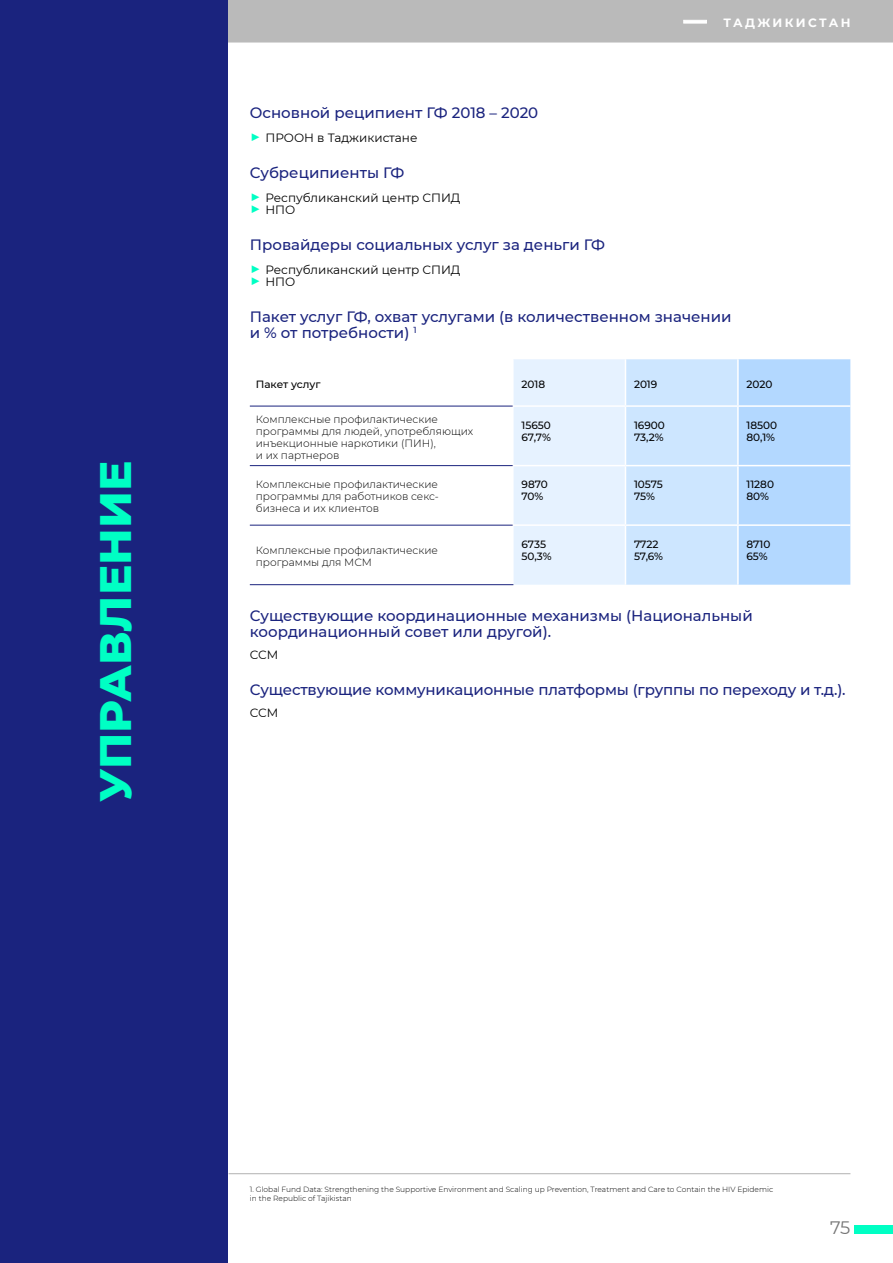
<style>
.page{position:relative;width:893px;height:1263px;background:#fff}
.page>*{position:absolute;margin:0;border:0;box-sizing:border-box;transform-origin:0 0}
.t1{font:800 45px "Montserrat";color:#00ffc4}
.t2{font:18px "Montserrat";color:#757575}
.t3{font:500 15px/16.5px "Montserrat";color:#1a237e}
.t4{font:12px/12px "Montserrat";color:#000}
.t5{font:700 12px "Montserrat";letter-spacing:.195em;color:#fff}
.t6{font:300 10.5px/12px "Montserrat";color:#000}
.t7{font:500 10.5px/12px "Montserrat";color:#000}
.t8{font:300 7.5px/9px "Montserrat";color:#000}
.s1{font-weight:500;font-size:18px;color:#00ffc4}
</style>
<div class="page">
<div style="left:855px;top:1225px;width:38px;height:9px;background:#00ffc4"></div>
<svg style="left:513px;top:359px;width:337px;height:226px;background:#cde5fe"></svg>
<hr style="left:513px;top:405px;width:112px;height:2px;background:#fff">
<hr style="left:625px;top:405px;width:113px;height:2px;background:#fff">
<hr style="left:738px;top:405px;width:112px;height:2px;background:#fff">
<hr style="left:513px;top:465px;width:112px;height:1px;background:#fff">
<hr style="left:625px;top:465px;width:113px;height:1px;background:#fff">
<hr style="left:738px;top:465px;width:112px;height:1px;background:#fff">
<hr style="left:513px;top:524px;width:112px;height:2px;background:#fff">
<hr style="left:625px;top:524px;width:113px;height:2px;background:#fff">
<hr style="left:738px;top:524px;width:112px;height:2px;background:#fff">
<hr style="left:625px;top:359px;width:1px;height:46px;background:#fff">
<hr style="left:737px;top:359px;width:2px;height:46px;background:#fff">
<hr style="left:625px;top:407px;width:1px;height:58px;background:#fff">
<hr style="left:737px;top:407px;width:2px;height:58px;background:#fff">
<hr style="left:625px;top:466px;width:1px;height:58px;background:#fff">
<hr style="left:737px;top:466px;width:2px;height:58px;background:#fff">
<hr style="left:625px;top:526px;width:1px;height:59px;background:#fff">
<hr style="left:737px;top:526px;width:2px;height:59px;background:#fff">
<hr style="left:513px;top:359px;width:1px;height:47px;background:#fff">
<hr style="left:513px;top:406px;width:1px;height:60px;background:#fff">
<hr style="left:513px;top:466px;width:1px;height:59px;background:#fff">
<hr style="left:513px;top:525px;width:1px;height:59px;background:#fff">
<hr style="left:250px;top:406px;width:263px;height:1px;background:#1a237e">
<hr style="left:250px;top:465px;width:263px;height:1px;background:#1a237e">
<hr style="left:250px;top:525px;width:263px;height:1px;background:#1a237e">
<hr style="left:250px;top:584px;width:263px;height:1px;background:#1a237e">
<hr style="left:229px;top:1173px;width:621px;height:1px;background:#bababa">
<div style="left:1px;top:1px;width:891px;height:41px;background:#bababa"></div>
<div style="left:0;top:0;width:893px;height:43px;border:2px solid #bababa"></div>
<div style="left:0;top:0;width:227px;height:1263px;background:#1a237e"></div>
<hr style="left:684px;top:20px;width:23px;height:3px;background:#fff">
<h1 class="t1" style="left:82px;top:802px;width:342px;rotate:-90deg">УПРАВЛЕНИЕ</h1>
<p class="t5" style="left:723px;top:14px;width:129px">ТАДЖИКИСТАН</p>
<p class="t3" style="left:250px;top:104px;width:290px">Основной реципиент ГФ 2018 – 2020</p>
<p class="t4" style="left:250px;top:131px;width:169px"><span class="s1">▶</span> ПРООН в Таджикистане</p>
<p class="t3" style="left:250px;top:164px;width:156px">Субреципиенты ГФ</p>
<p class="t4" style="left:250px;top:191px;width:212px"><span class="s1">▶</span> Республиканский центр СПИД <span class="s1">▶</span> НПО</p>
<p class="t3" style="left:250px;top:236px;width:357px">Провайдеры социальных услуг за деньги ГФ</p>
<p class="t4" style="left:250px;top:263px;width:212px"><span class="s1">▶</span> Республиканский центр СПИД <span class="s1">▶</span> НПО</p>
<p class="t3" style="left:250px;top:307px;width:483px">Пакет услуг ГФ, охват услугами (в количественном значении и % от потребности) <sup>1</sup></p>
<p class="t7" style="left:256px;top:378px;width:66px">Пакет услуг</p>
<p class="t7" style="left:522px;top:378px;width:25px">2018</p>
<p class="t7" style="left:634px;top:378px;width:25px">2019</p>
<p class="t7" style="left:746px;top:378px;width:27px">2020</p>
<p class="t6" style="left:256px;top:413px;width:219px">Комплексные профилактические программы для людей, употребляющих инъекционные наркотики (ПИН),<br>и их партнеров</p>
<p class="t7" style="left:522px;top:419px;width:31px">15650<br>67,7%</p>
<p class="t7" style="left:634px;top:419px;width:32px">16900<br>73,2%</p>
<p class="t7" style="left:746px;top:419px;width:32px">18500<br>80,1%</p>
<p class="t6" style="left:256px;top:478px;width:185px;text-align:justify">Комплексные профилактические программы для работников секс&shy;бизнеса и их клиентов</p>
<p class="t7" style="left:522px;top:478px;width:28px">9870<br>70%</p>
<p class="t7" style="left:634px;top:478px;width:30px">10575<br>75%</p>
<p class="t7" style="left:746px;top:478px;width:29px">11280<br>80%</p>
<p class="t6" style="left:256px;top:544px;width:184px">Комплексные профилактические программы для МСМ</p>
<p class="t7" style="left:522px;top:538px;width:32px">6735<br>50,3%</p>
<p class="t7" style="left:634px;top:538px;width:31px">7722<br>57,6%</p>
<p class="t7" style="left:746px;top:538px;width:26px">8710<br>65%</p>
<p class="t3" style="left:250px;top:607px;width:504px">Существующие координационные механизмы (Национальный координационный совет или другой).</p>
<p class="t4" style="left:250px;top:649px;width:30px">ССM</p>
<p class="t3" style="left:250px;top:681px;width:597px">Существующие коммуникационные платформы (группы по переходу и т.д.).</p>
<p class="t4" style="left:250px;top:706px;width:30px">ССM</p>
<p class="t8" style="left:250px;top:1185px;width:525px">1. Global Fund Data: Strengthening the Supportive Environment and Scaling up Prevention, Treatment and Care to Contain the HIV Epidemic in the Republic of Tajikistan</p>
<p class="t2" style="left:830px;top:1215px;width:22px">75</p>
</div>
